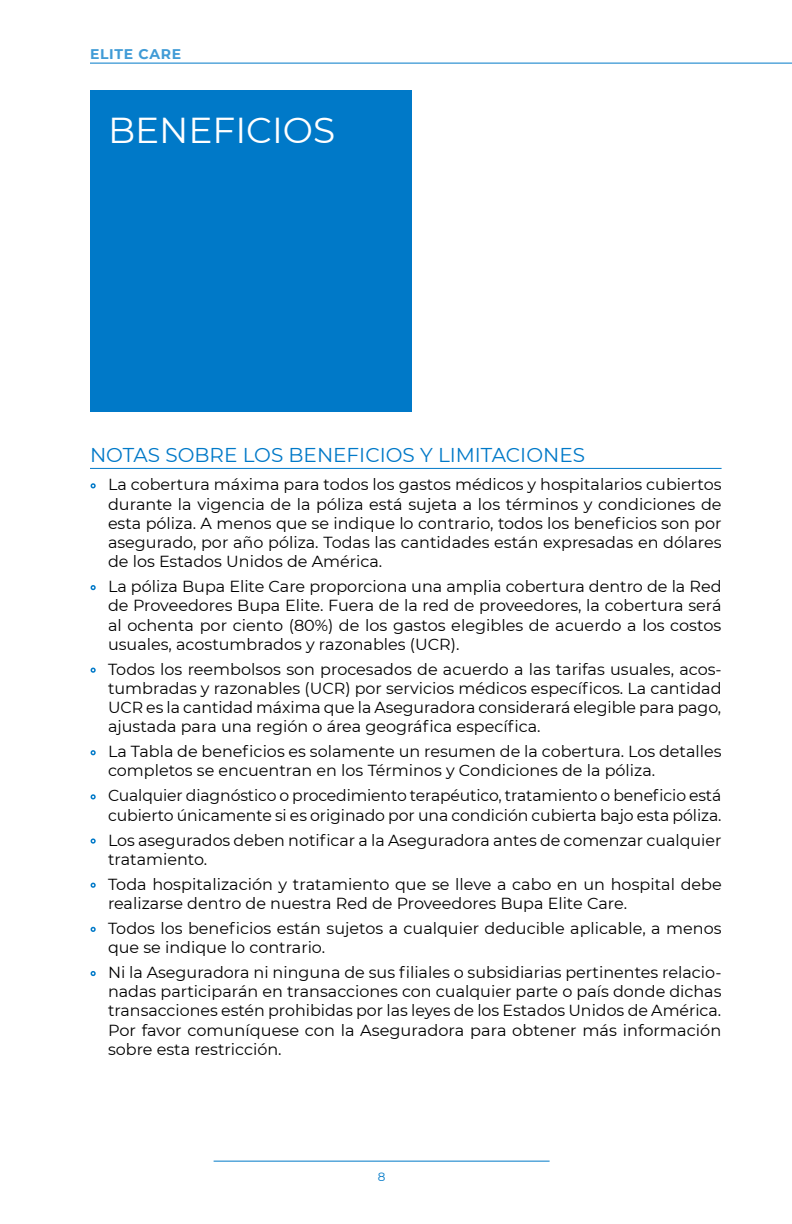
<style>
.page{position:relative;width:792px;height:1224px;background:#fff}
.page>*{position:absolute;margin:0;border:0;box-sizing:border-box;transform-origin:0 0}
.t1{font:36px "Montserrat";color:#fff}
.t2{font:20px "Montserrat";color:#0079c8}
.t3{font:16px/19.2px "Montserrat";color:#000;text-align:justify}
.t4{font:700 14px "Montserrat";letter-spacing:.05em;color:#409bd6}
.t5{font:12px "Montserrat";color:#0079c8}
.s1{font-weight:500;font-size:20px;color:#0079c8}
</style>
<div class="page">
<hr style="left:90px;top:63px;width:702px;height:1px;background:#0079c8">
<hr style="left:214px;top:1161px;width:336px;height:1px;background:#0079c8">
<hr style="left:90px;top:468px;width:632px;height:1px;background:#0079c8">
<div style="left:90px;top:90px;width:321px;height:321px;background:#0079c8"></div>
<p class="t4" style="left:90px;top:43px;width:93px">ELITE CARE</p>
<h1 class="t1" style="left:108px;top:105px;width:229px">BENEFICIOS</h1>
<p class="t2" style="left:90px;top:441px;width:497px">NOTAS SOBRE LOS BENEFICIOS Y LIMITACIONES</p>
<p class="t3" style="left:108px;top:475px;width:615px;text-indent:-18px"><span class="s1">•</span> La cobertura máxima para todos los gastos médicos y hospitalarios cubiertos durante la vigencia de la póliza está sujeta a los términos y condiciones de esta póliza. A menos que se indique lo contrario, todos los beneficios son por asegurado, por año póliza. Todas las cantidades están expresadas en dólares de los Estados Unidos de América.</p>
<p class="t3" style="left:108px;top:576px;width:615px;text-indent:-18px"><span class="s1">•</span> La póliza Bupa Elite Care proporciona una amplia cobertura dentro de la Red de Proveedores Bupa Elite. Fuera de la red de proveedores, la cobertura será al ochenta por ciento (80%) de los gastos elegibles de acuerdo a los costos usuales, acostumbrados y razonables (UCR).</p>
<p class="t3" style="left:108px;top:659px;width:615px;text-indent:-18px"><span class="s1">•</span> Todos los reembolsos son procesados de acuerdo a las tarifas usuales, acos&shy;tumbradas y razonables (UCR) por servicios médicos específicos. La cantidad UCR es la cantidad máxima que la Aseguradora considerará elegible para pago, ajustada para una región o área geográfica específica.</p>
<p class="t3" style="left:108px;top:741px;width:615px;text-indent:-18px"><span class="s1">•</span> La Tabla de beneficios es solamente un resumen de la cobertura. Los detalles completos se encuentran en los Términos y Condiciones de la póliza.</p>
<p class="t3" style="left:90px;top:786px;width:633px;text-align:right"><span class="s1">•</span> Cualquier diagnóstico o procedimiento terapéutico, tratamiento o beneficio está cubierto únicamente si es originado por una condición cubierta bajo esta póliza.</p>
<p class="t3" style="left:108px;top:830px;width:615px;text-indent:-18px"><span class="s1">•</span> Los asegurados deben notificar a la Aseguradora antes de comenzar cualquier tratamiento.</p>
<p class="t3" style="left:108px;top:874px;width:615px;text-indent:-18px"><span class="s1">•</span> Toda hospitalización y tratamiento que se lleve a cabo en un hospital debe realizarse dentro de nuestra Red de Proveedores Bupa Elite Care.</p>
<p class="t3" style="left:108px;top:918px;width:615px;text-indent:-18px"><span class="s1">•</span> Todos los beneficios están sujetos a cualquier deducible aplicable, a menos que se indique lo contrario.</p>
<p class="t3" style="left:108px;top:962px;width:615px;text-indent:-18px"><span class="s1">•</span> Ni la Aseguradora ni ninguna de sus filiales o subsidiarias pertinentes relacio&shy;nadas participarán en transacciones con cualquier parte o país donde dichas transacciones estén prohibidas por las leyes de los Estados Unidos de América.<br>Por favor comuníquese con la Aseguradora para obtener más información sobre esta restricción.</p>
<p class="t5" style="left:378px;top:1169px;width:9px">8</p>
</div>
